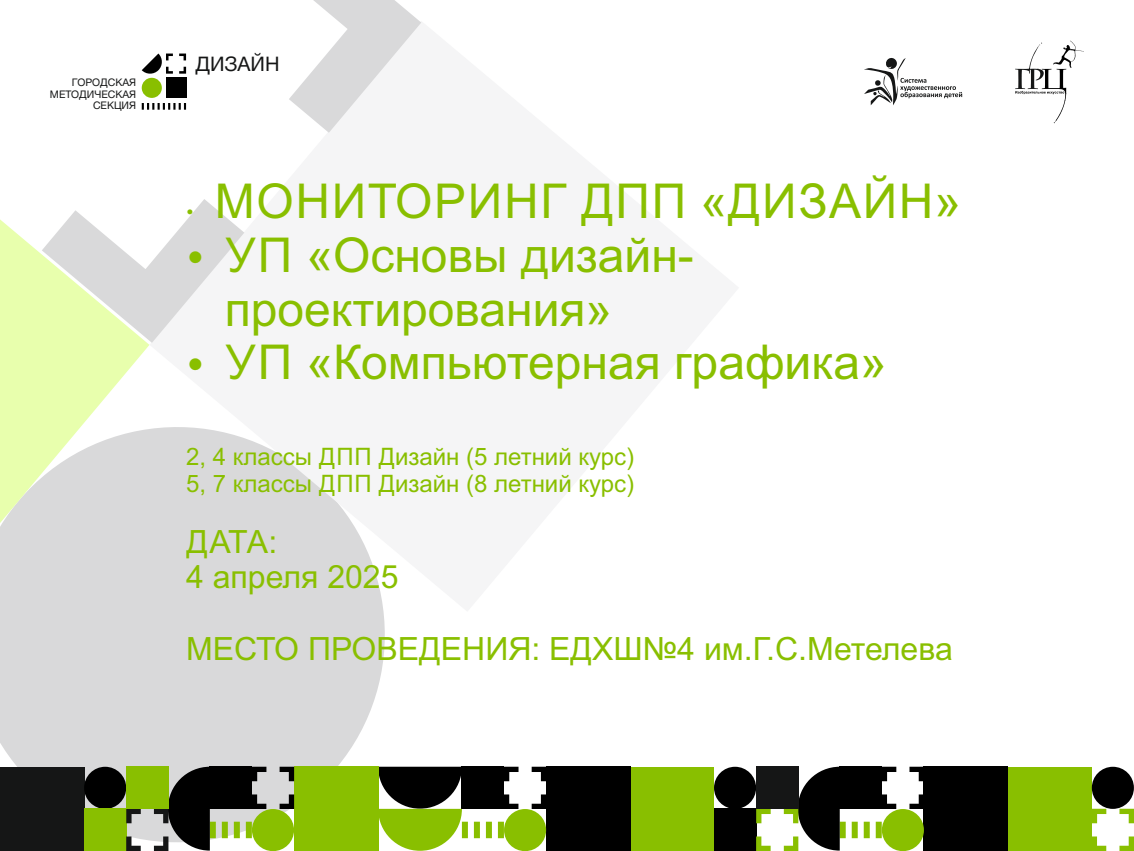
<style>
.page{position:relative;width:1134px;height:851px;background:#fff}
.page>*{position:absolute;margin:0;border:0;box-sizing:border-box;transform-origin:0 0}
.t1{font:48px/53.6px "Arial";color:#89bf00}
.t2{font:32px/35.8px "Arial";color:#89bf00}
.t3{font:24px/26.8px "Arial";color:#89bf00}
.t4{font:20.2px "Helvetica Neue Cyr";color:#151616}
.t5{font:10.4px/11.6px "Helvetica Neue Cyr";color:#151616;text-align:right}
</style>
<div class="page">
<div style="left:0;top:611px;width:385px;height:197px;background:#d9d9da"></div>
<svg style="left:149px;top:22px;width:273px;height:589px"></svg>
<svg style="left:141px;top:0;width:280px;height:343px;fill:#f5f5f6"></svg>
<svg style="left:0;top:78px;width:149px;height:590px"></svg>
<div style="left:1008px;top:766px;width:84px;height:84px;background:#89bf00"></div>
<div style="left:924px;top:766px;width:84px;height:84px;background:#000"></div>
<svg style="left:1092px;top:808px;width:42px;height:42px"></svg>
<div style="left:1092px;top:766px;width:42px;height:42px;background:#000;border-radius:50%"></div>
<div style="left:630px;top:766px;width:84px;height:84px;background:#89bf00"></div>
<div style="left:546px;top:766px;width:84px;height:84px;background:#000"></div>
<div style="left:714px;top:766px;width:42px;height:42px;background:#000;border-radius:50%"></div>
<svg style="left:378px;top:766px;width:168px;height:84px"></svg>
<div style="left:714px;top:808px;width:42px;height:42px;background:#000"></div>
<svg style="left:756px;top:766px;width:168px;height:84px"></svg>
<div style="left:756px;top:765px;width:42px;height:43px;background:#151616"></div>
<div style="left:294px;top:766px;width:84px;height:84px;background:#89bf00"></div>
<div style="left:0;top:766px;width:84px;height:84px;background:#151616"></div>
<div style="left:84px;top:766px;width:42px;height:42px;background:#000;border-radius:50%"></div>
<div style="left:84px;top:808px;width:42px;height:42px;background:#89bf00"></div>
<svg style="left:126px;top:766px;width:168px;height:84px;background:#717a5b"></svg>
<div style="left:126px;top:765px;width:42px;height:43px;background:#89bf00"></div>
<svg style="left:864px;top:58px;width:98px;height:47px"></svg>
<svg style="left:1015px;top:41px;width:69px;height:82px"></svg>
<div style="left:166px;top:78px;width:20px;height:20px;background:#000"></div>
<div style="left:142px;top:78px;width:20px;height:20px;background:#89bf00;border-radius:50%"></div>
<svg style="left:142px;top:53px;width:44px;height:22px"></svg>
<svg style="left:142px;top:103px;width:44px;height:7px"></svg>
<svg style="left:187px;top:209px;width:5px;height:5px"></svg>
<svg style="left:189px;top:251px;width:12px;height:12px"></svg>
<svg style="left:189px;top:358px;width:12px;height:12px"></svg>
<p class="t5" style="left:50px;top:77px;width:88px">ГОРОДСКАЯ<br>МЕТОДИЧЕСКАЯ<br>СЕКЦИЯ</p>
<p class="t4" style="left:195px;top:56px;width:86px">ДИЗАЙН</p>
<p class="t1" style="left:215px;top:179px;width:748px">МОНИТОРИНГ ДПП «ДИЗАЙН»<br>УП «Основы дизайн&shy;проектирования»<br>УП «Компьютерная графика»</p>
<p class="t3" style="left:186px;top:445px;width:450px">2, 4 классы ДПП Дизайн (5 летний курс)<br>5, 7 классы ДПП Дизайн (8 летний курс)</p>
<p class="t2" style="left:186px;top:526px;width:214px">ДАТА:<br>4 апреля 2025</p>
<p class="t2" style="left:186px;top:633px;width:768px">МЕСТО ПРОВЕДЕНИЯ: ЕДХШ№4 им.Г.С.Метелева</p>
</div>
